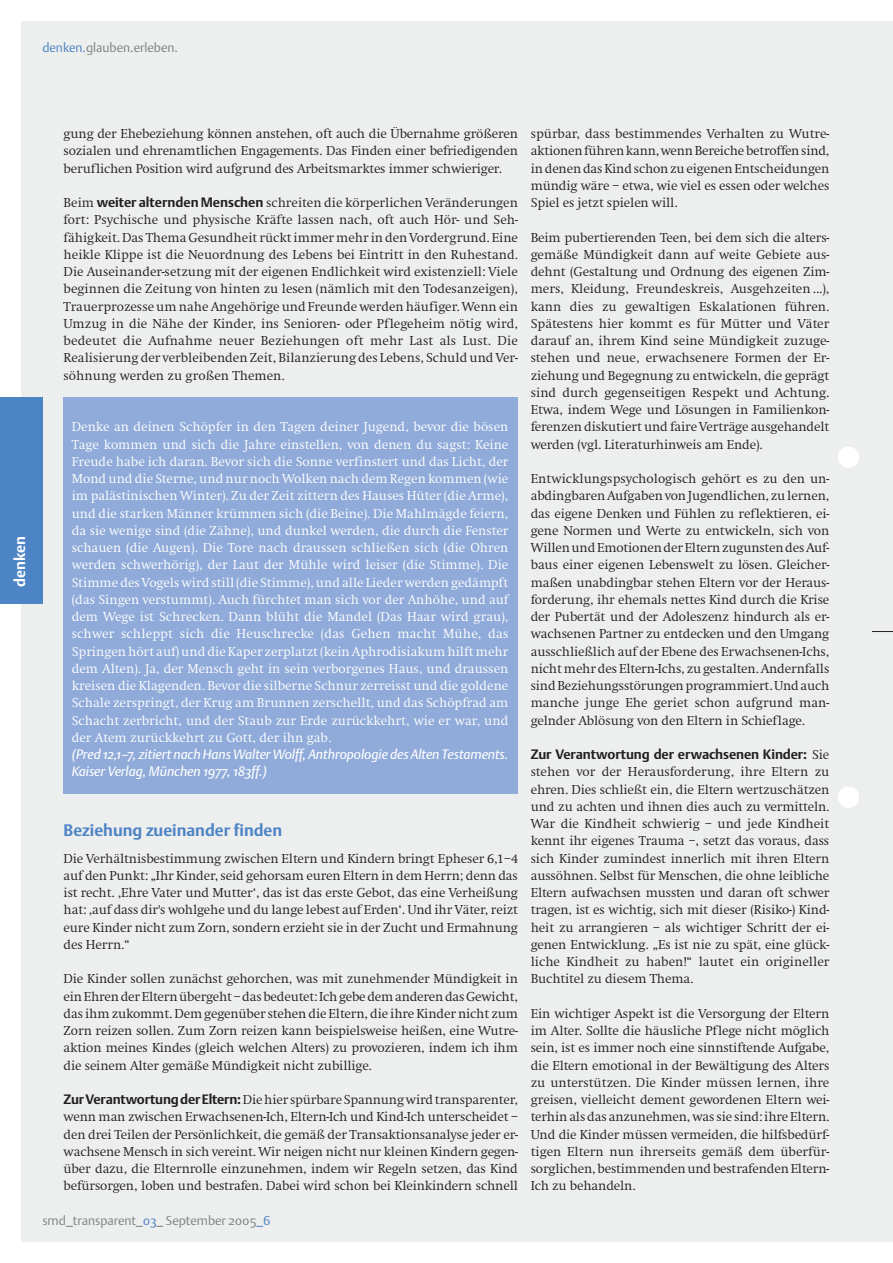
<style>
.page{position:relative;width:893px;height:1263px;background:#fff}
.page>*{position:absolute;margin:0;border:0;box-sizing:border-box;transform-origin:0 0}
.t1{font:700 16.5px "DTL Argo ST";color:#4d84c5}
.t2{font:700 15px "DTL Argo ST";color:#fff}
.t3{font:300 13.5px/17.2px "Swift EF";letter-spacing:-.01em;color:#231f1f;text-align:justify}
.t4{font:300 13.5px/17.2px "Swift EF";color:#fff;text-align:justify}
.t5{font:italic 13.5px/17.2px "DTL Argo ST";color:#fff}
.t6{font:700 13.5px "DTL Argo ST";letter-spacing:-.005em;color:#231f1f}
.t7{font:300 12.75px "DTL Argo ST";color:#808284}
.s1{color:#4d84c5}
.s2{font-family:"DTL Argo ST";font-weight:700}
.s3{font-family:"Swift EF";font-weight:300}
</style>
<div class="page">
<div style="left:21px;top:21px;width:871px;height:1221px;background:#edeeee"></div>
<div style="left:837px;top:787px;width:22px;height:21px;background:#fff;border-radius:50%"></div>
<div style="left:837px;top:447px;width:22px;height:21px;background:#fff;border-radius:50%"></div>
<svg style="left:871px;top:631px;width:22px;height:1px"></svg>
<div style="left:0;top:397px;width:42px;height:207px;background:#4d84c5"></div>
<div style="left:64px;top:397px;width:454px;height:397px;background:#90abd9"></div>
<p class="t7" style="left:42px;top:42px;width:137px"><span class="s1">denken.</span>glauben.erleben.</p>
<p class="t2" style="left:14px;top:587px;width:52px;rotate:-90deg">denken</p>
<p class="t3" style="left:64px;top:126px;width:456px">gung der Ehebeziehung können anstehen, oft auch die Übernahme größeren sozialen und ehrenamtlichen Engagements. Das Finden einer befriedigenden beruflichen Position wird aufgrund des Arbeitsmarktes immer schwieriger.</p>
<p class="t3" style="left:64px;top:195px;width:456px">Beim <span class="s2">weiter alternden Menschen</span> schreiten die körperlichen Veränderungen fort: Psychische und physische Kräfte lassen nach, oft auch Hör- und Seh&shy;fähigkeit. Das Thema Gesundheit rückt immer mehr in den Vordergrund. Eine heikle Klippe ist die Neuordnung des Lebens bei Eintritt in den Ruhestand.<br>Die Auseinander-setzung mit der eigenen Endlichkeit wird existenziell: Viele beginnen die Zeitung von hinten zu lesen (nämlich mit den Todesanzeigen), Trauerprozesse um nahe Angehörige und Freunde werden häufiger. Wenn ein Umzug in die Nähe der Kinder, ins Senioren- oder Pflegeheim nötig wird, bedeutet die Aufnahme neuer Beziehungen oft mehr Last als Lust. Die Realisierung der verbleibenden Zeit, Bilanzierung des Lebens, Schuld und Ver&shy;söhnung werden zu großen Themen.</p>
<p class="t4" style="left:72px;top:420px;width:438px">Denke an deinen Schöpfer in den Tagen deiner Jugend, bevor die bösen Tage kommen und sich die Jahre einstellen, von denen du sagst: Keine Freude habe ich daran. Bevor sich die Sonne verfinstert und das Licht, der Mond und die Sterne, und nur noch Wolken nach dem Regen kommen (wie im palästinischen Winter). Zu der Zeit zittern des Hauses Hüter (die Arme), und die starken Männer krümmen sich (die Beine). Die Mahlmägde feiern, da sie wenige sind (die Zähne), und dunkel werden, die durch die Fenster schauen (die Augen). Die Tore nach draussen schließen sich (die Ohren werden schwerhörig), der Laut der Mühle wird leiser (die Stimme). Die Stimme des Vogels wird still (die Stimme), und alle Lieder werden gedämpft (das Singen verstummt). Auch fürchtet man sich vor der Anhöhe, und auf dem Wege ist Schrecken. Dann blüht die Mandel (Das Haar wird grau), schwer schleppt sich die Heuschrecke (das Gehen macht Mühe, das Springen hört auf) und die Kaper zerplatzt (kein Aphrodisiakum hilft mehr dem Alten). Ja, der Mensch geht in sein verborgenes Haus, und draussen kreisen die Klagenden. Bevor die silberne Schnur zerreisst und die goldene Schale zerspringt, der Krug am Brunnen zerschellt, und das Schöpfrad am Schacht zerbricht, und der Staub zur Erde zurückkehrt, wie er war, und der Atem zurückkehrt zu Gott, der ihn gab.</p>
<p class="t5" style="left:72px;top:747px;width:438px">(Pred 12,1–7, zitiert nach Hans Walter Wolff, Anthropologie des Alten Testaments.<br>Kaiser Verlag, München 1977, 183ff.)</p>
<p class="t1" style="left:64px;top:823px;width:220px">Beziehung zueinander finden</p>
<p class="t3" style="left:64px;top:851px;width:456px">Die Verhältnisbestimmung zwischen Eltern und Kindern bringt Epheser 6,1–4 auf den Punkt: „Ihr Kinder, seid gehorsam euren Eltern in dem Herrn; denn das ist recht. ‚Ehre Vater und Mutter‘, das ist das erste Gebot, das eine Verheißung hat: ‚auf dass dir's wohlgehe und du lange lebest auf Erden‘. Und ihr Väter, reizt eure Kinder nicht zum Zorn, sondern erzieht sie in der Zucht und Ermahnung des Herrn.“</p>
<p class="t3" style="left:64px;top:972px;width:456px">Die Kinder sollen zunächst gehorchen, was mit zunehmender Mündigkeit in ein Ehren der Eltern übergeht – das bedeutet: Ich gebe dem anderen das Gewicht, das ihm zukommt. Dem gegenüber stehen die Eltern, die ihre Kinder nicht zum Zorn reizen sollen. Zum Zorn reizen kann beispielsweise heißen, eine Wutre&shy;aktion meines Kindes (gleich welchen Alters) zu provozieren, indem ich ihm die seinem Alter gemäße Mündigkeit nicht zubillige.</p>
<p class="t3" style="left:64px;top:1092px;width:456px"><span class="s2">Zur Verantwortung der Eltern:</span>Die hier spürbare Spannung wird transparenter, wenn man zwischen Erwachsenen-Ich, Eltern-Ich und Kind-Ich unterscheidet – den drei Teilen der Persönlichkeit, die gemäß der Transaktionsanalyse jeder er&shy;wachsene Mensch in sich vereint. Wir neigen nicht nur kleinen Kindern gegen&shy;über dazu, die Elternrolle einzunehmen, indem wir Regeln setzen, das Kind befürsorgen, loben und bestrafen. Dabei wird schon bei Kleinkindern schnell</p>
<p class="t7" style="left:42px;top:1215px;width:230px">smd_transparent_<span class="s1">03</span>_ September 2005<span class="s1">_6</span></p>
<p class="t3" style="left:530px;top:126px;width:300px">spürbar, dass bestimmendes Verhalten zu Wutre&shy;aktionen führen kann, wenn Bereiche betroffen sind, in denen das Kind schon zu eigenen Entscheidungen mündig wäre – etwa, wie viel es essen oder welches Spiel es jetzt spielen will.</p>
<p class="t3" style="left:530px;top:230px;width:300px">Beim pubertierenden Teen, bei dem sich die alters&shy;gemäße Mündigkeit dann auf weite Gebiete aus&shy;dehnt (Gestaltung und Ordnung des eigenen Zim&shy;mers, Kleidung, Freundeskreis, Ausgehzeiten ...), kann dies zu gewaltigen Eskalationen führen.<br>Spätestens hier kommt es für Mütter und Väter darauf an, ihrem Kind seine Mündigkeit zuzuge&shy;stehen und neue, erwachsenere Formen der Er&shy;ziehung und Begegnung zu entwickeln, die geprägt sind durch gegenseitigen Respekt und Achtung.<br>Etwa, indem Wege und Lösungen in Familienkon&shy;ferenzen diskutiert und faire Verträge ausgehandelt werden (vgl. Literaturhinweis am Ende).</p>
<p class="t3" style="left:530px;top:471px;width:300px">Entwicklungspsychologisch gehört es zu den un&shy;abdingbaren Aufgaben von Jugendlichen, zu lernen, das eigene Denken und Fühlen zu reflektieren, ei&shy;gene Normen und Werte zu entwickeln, sich von Willen und Emotionen der Eltern zugunsten des Auf&shy;baus einer eigenen Lebenswelt zu lösen. Gleicher&shy;maßen unabdingbar stehen Eltern vor der Heraus&shy;forderung, ihr ehemals nettes Kind durch die Krise der Pubertät und der Adoleszenz hindurch als er&shy;wachsenen Partner zu entdecken und den Umgang ausschließlich auf der Ebene des Erwachsenen-Ichs, nicht mehr des Eltern-Ichs, zu gestalten. Andernfalls sind Beziehungsstörungen programmiert. Und auch manche junge Ehe geriet schon aufgrund man&shy;gelnder Ablösung von den Eltern in Schieflage.</p>
<p class="t6" style="left:530px;top:749px;width:300px">Zur Verantwortung der erwachsenen Kinder: <span class="s3">Sie</span></p>
<p class="t3" style="left:530px;top:765px;width:300px">stehen vor der Herausforderung, ihre Eltern zu ehren. Dies schließt ein, die Eltern wertzuschätzen und zu achten und ihnen dies auch zu vermitteln.<br>War die Kindheit schwierig – und jede Kindheit kennt ihr eigenes Trauma –, setzt das voraus, dass sich Kinder zumindest innerlich mit ihren Eltern aussöhnen. Selbst für Menschen, die ohne leibliche Eltern aufwachsen mussten und daran oft schwer tragen, ist es wichtig, sich mit dieser (Risiko-) Kind&shy;heit zu arrangieren – als wichtiger Schritt der ei&shy;genen Entwicklung. „Es ist nie zu spät, eine glück&shy;liche Kindheit zu haben!“ lautet ein origineller Buchtitel zu diesem Thema.</p>
<p class="t3" style="left:530px;top:1006px;width:300px">Ein wichtiger Aspekt ist die Versorgung der Eltern im Alter. Sollte die häusliche Pflege nicht möglich sein, ist es immer noch eine sinnstiftende Aufgabe, die Eltern emotional in der Bewältigung des Alters zu unterstützen. Die Kinder müssen lernen, ihre greisen, vielleicht dement gewordenen Eltern wei&shy;terhin als das anzunehmen, was sie sind: ihre Eltern.<br>Und die Kinder müssen vermeiden, die hilfsbedürf&shy;tigen Eltern nun ihrerseits gemäß dem überfür&shy;sorglichen, bestimmenden und bestrafenden Eltern-Ich zu behandeln.</p>
</div>
